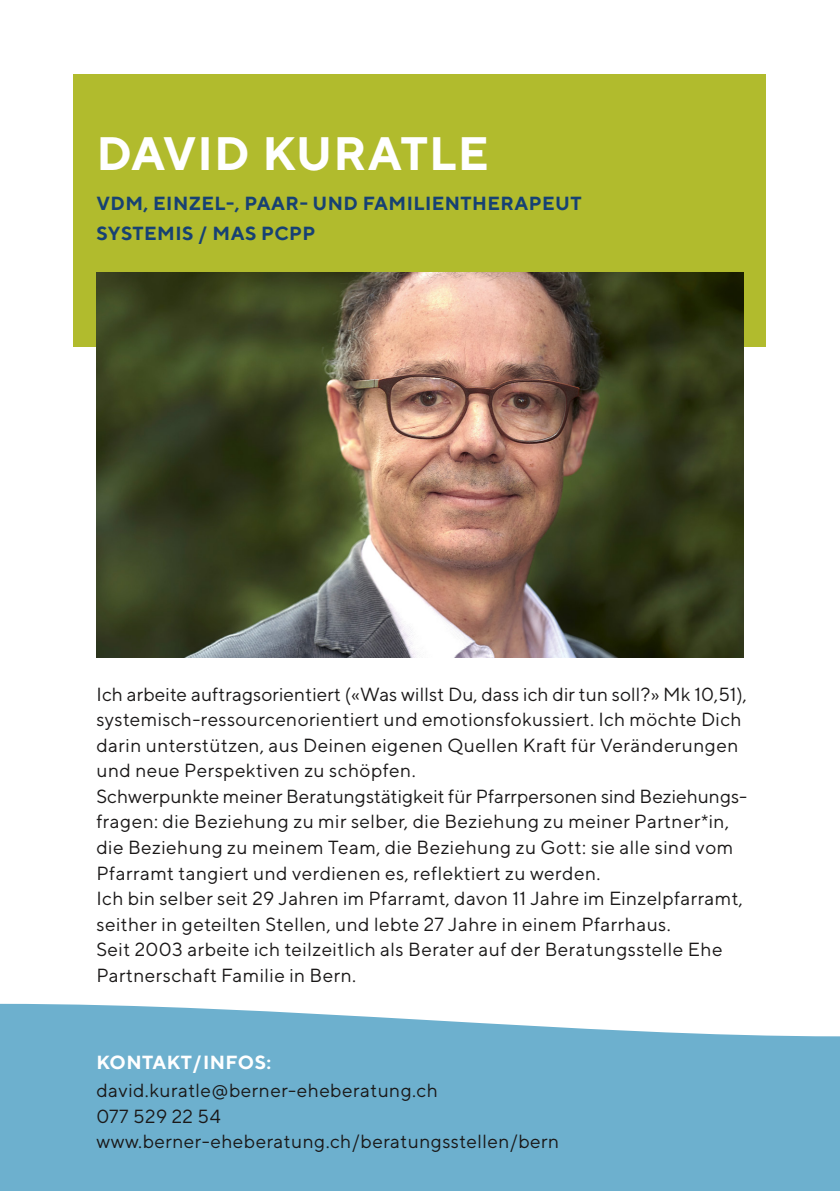
<style>
.page{position:relative;width:840px;height:1191px;background:#fff}
.page>*{position:absolute;margin:0;border:0;box-sizing:border-box;transform-origin:0 0}
.t1{font:700 46.8px "TT Norms";letter-spacing:.02em;color:#fff}
.t2{font:19px/25.6px "TT Norms";letter-spacing:.02em;color:#1a1818}
.t3{font:700 19px/30px "TT Norms";letter-spacing:.02em;color:#174173}
.t4{font:700 19px "TT Norms";letter-spacing:.02em;color:#fff}
</style>
<div class="page">
<svg style="left:0;top:1003px;width:839px;height:188px;background:#7ab7d2"></svg>
<div style="left:74px;top:75px;width:691px;height:272px;background:#b1bb2d"></div>
<img style="left:96px;top:272px;width:647px;height:386px">
<h1 class="t1" style="left:96px;top:124px;width:394px">DAVID KURATLE</h1>
<p class="t3" style="left:96px;top:188px;width:486px">VDM, EINZEL-, PAAR- UND FAMILIENTHERAPEUT<br>SYSTEMIS / MAS</p>
<p class="t3" style="left:261px;top:218px;width:56px">PCPP</p>
<p class="t2" style="left:96px;top:680px;width:652px">Ich arbeite auftragsorientiert («Was willst Du, dass ich dir tun soll?» Mk 10,51), systemisch-ressourcenorientiert und emotionsfokussiert. Ich möchte Dich darin unterstützen, aus Deinen eigenen Quellen Kraft für Veränderungen und neue Perspektiven zu schöpfen.<br>Schwerpunkte meiner Beratungstätigkeit für Pfarrpersonen sind Beziehungs&shy;fragen: die Beziehung zu mir selber, die Beziehung zu meiner Partner*in, die Beziehung zu meinem Team, die Beziehung zu Gott: sie alle sind vom Pfarramt tangiert und verdienen es, reflektiert zu werden.<br>Ich bin selber seit 29 Jahren im Pfarramt, davon 11 Jahre im Einzelpfarramt, seither in geteilten Stellen, und lebte 27 Jahre in einem Pfarrhaus.<br>Seit 2003 arbeite ich teilzeitlich als Berater auf der Beratungsstelle Ehe Partnerschaft Familie in Bern.</p>
<p class="t4" style="left:96px;top:1050px;width:176px">KONTAKT/I NFOS:</p>
<p class="t2" style="left:96px;top:1077px;width:464px">david.kuratle@berner-eheberatung.ch<br>077 529 22 54 www.berner-eheberatung.ch/beratungsstellen/bern</p>
</div>
